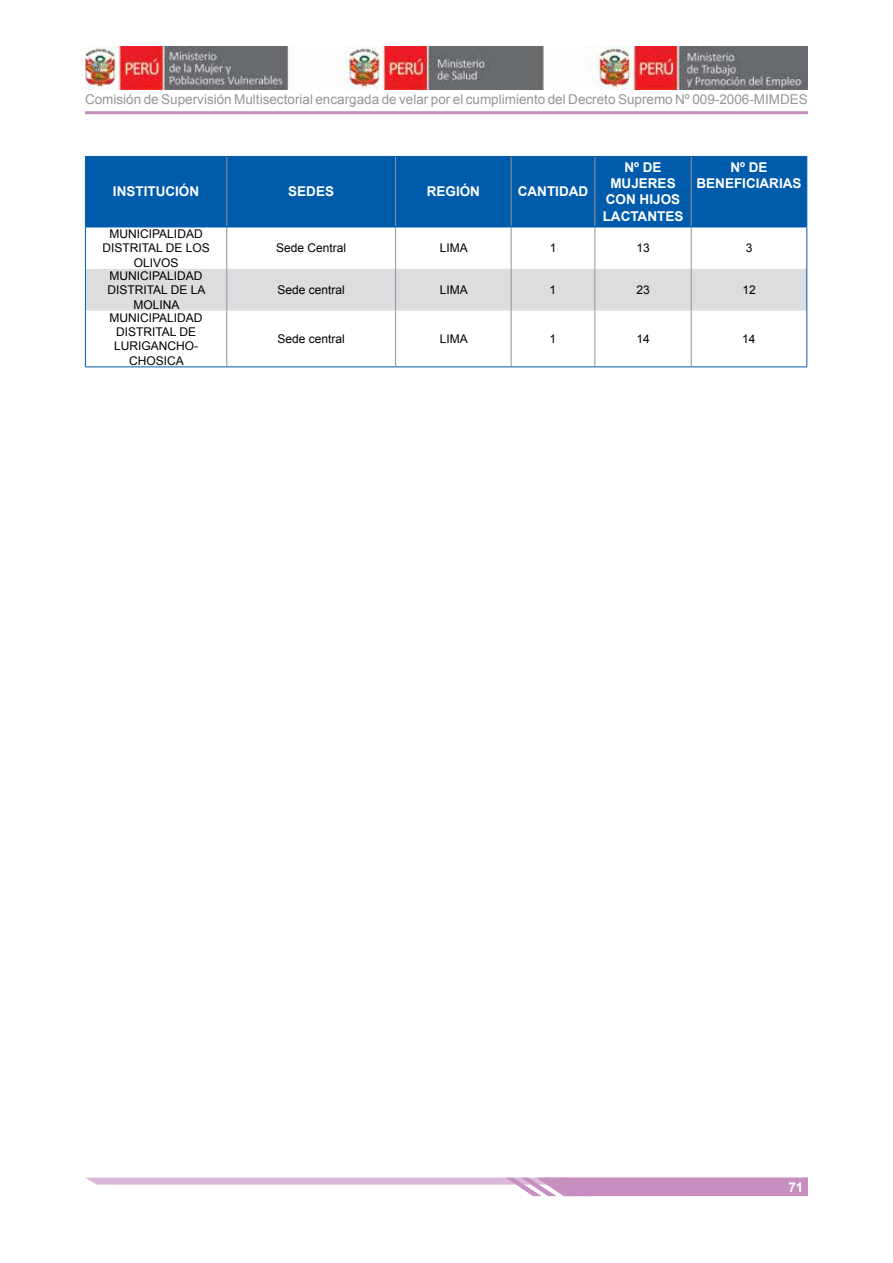
<style>
.page{position:relative;width:893px;height:1263px;background:#fff}
.page>*{position:absolute;margin:0;border:0;box-sizing:border-box;transform-origin:0 0}
.t1{font:13.5px "Arial";color:#939598}
.t2{font:700 13.5px/16.2px "Arial";color:#fff;text-align:center}
.t3{font:12px/14.4px "Arial";color:#000;text-align:center}
</style>
<div class="page">
<hr style="left:85px;top:111px;width:723px;height:3px;background:#c78fbf">
<img style="left:85px;top:47px;width:723px;height:43px">
<svg style="left:85px;top:1177px;width:723px;height:19px"></svg>
<div style="left:86px;top:157px;width:720px;height:69px;background:#005baa"></div>
<div style="left:86px;top:269px;width:720px;height:42px;background:#dcddde"></div>
<hr style="left:226px;top:157px;width:1px;height:69px;background:#939598">
<hr style="left:395px;top:157px;width:1px;height:69px;background:#939598">
<hr style="left:511px;top:157px;width:1px;height:69px;background:#939598">
<hr style="left:594px;top:157px;width:1px;height:69px;background:#939598">
<hr style="left:691px;top:157px;width:1px;height:69px;background:#939598">
<hr style="left:226px;top:227px;width:1px;height:42px;background:#939598">
<hr style="left:395px;top:227px;width:1px;height:42px;background:#939598">
<hr style="left:511px;top:227px;width:1px;height:42px;background:#939598">
<hr style="left:594px;top:227px;width:1px;height:42px;background:#939598">
<hr style="left:691px;top:227px;width:1px;height:42px;background:#939598">
<hr style="left:226px;top:269px;width:1px;height:42px;background:#939598">
<hr style="left:395px;top:269px;width:1px;height:42px;background:#939598">
<hr style="left:511px;top:269px;width:1px;height:42px;background:#939598">
<hr style="left:594px;top:269px;width:1px;height:42px;background:#939598">
<hr style="left:691px;top:269px;width:1px;height:42px;background:#939598">
<hr style="left:226px;top:311px;width:1px;height:55px;background:#939598">
<hr style="left:395px;top:311px;width:1px;height:55px;background:#939598">
<hr style="left:511px;top:311px;width:1px;height:55px;background:#939598">
<hr style="left:594px;top:311px;width:1px;height:55px;background:#939598">
<hr style="left:691px;top:311px;width:1px;height:55px;background:#939598">
<hr style="left:85px;top:156px;width:142px;height:1px;background:#005baa">
<hr style="left:85px;top:157px;width:1px;height:70px;background:#005baa">
<hr style="left:227px;top:156px;width:169px;height:1px;background:#005baa">
<hr style="left:396px;top:156px;width:115px;height:1px;background:#005baa">
<hr style="left:511px;top:156px;width:84px;height:1px;background:#005baa">
<hr style="left:595px;top:156px;width:96px;height:1px;background:#005baa">
<hr style="left:691px;top:156px;width:116px;height:1px;background:#005baa">
<hr style="left:806px;top:157px;width:1px;height:70px;background:#005baa">
<hr style="left:86px;top:226px;width:141px;height:1px;background:#005baa">
<hr style="left:227px;top:226px;width:169px;height:1px;background:#005baa">
<hr style="left:396px;top:226px;width:115px;height:1px;background:#005baa">
<hr style="left:511px;top:226px;width:84px;height:1px;background:#005baa">
<hr style="left:595px;top:226px;width:96px;height:1px;background:#005baa">
<hr style="left:691px;top:226px;width:115px;height:1px;background:#005baa">
<hr style="left:85px;top:227px;width:1px;height:42px;background:#005baa">
<hr style="left:806px;top:227px;width:1px;height:42px;background:#005baa">
<hr style="left:85px;top:269px;width:1px;height:42px;background:#005baa">
<hr style="left:806px;top:269px;width:1px;height:42px;background:#005baa">
<hr style="left:85px;top:311px;width:1px;height:55px;background:#005baa">
<hr style="left:806px;top:311px;width:1px;height:55px;background:#005baa">
<hr style="left:85px;top:366px;width:142px;height:1px;background:#005baa">
<hr style="left:227px;top:366px;width:169px;height:1px;background:#005baa">
<hr style="left:396px;top:366px;width:115px;height:1px;background:#005baa">
<hr style="left:511px;top:366px;width:84px;height:1px;background:#005baa">
<hr style="left:595px;top:366px;width:96px;height:1px;background:#005baa">
<hr style="left:691px;top:366px;width:116px;height:1px;background:#005baa">
<p class="t1" style="left:85px;top:91px;width:724px">Comisión de Supervisión Multisectorial encargada de velar por el cumplimiento del Decreto Supremo Nº 009-2006-MIMDES</p>
<p class="t2" style="left:113px;top:184px;width:88px">INSTITUCIÓN</p>
<p class="t2" style="left:288px;top:184px;width:47px">SEDES</p>
<p class="t2" style="left:427px;top:184px;width:55px">REGIÓN</p>
<p class="t2" style="left:518px;top:184px;width:72px">CANTIDAD</p>
<p class="t2" style="left:603px;top:160px;width:82px">Nº DE<br>MUJERES<br>CON HIJOS<br>LACTANTES</p>
<p class="t2" style="left:696px;top:160px;width:107px">Nº DE<br>BENEFICIARIAS</p>
<p class="t3" style="left:102px;top:227px;width:109px">MUNICIPALIDAD<br>DISTRITAL DE LOS<br>OLIVOS</p>
<p class="t3" style="left:107px;top:268px;width:100px">MUNICIPALIDAD<br>DISTRITAL DE LA<br>MOLINA</p>
<p class="t3" style="left:110px;top:310px;width:95px">MUNICIPALIDAD<br>DISTRITAL DE<br>LURIGANCHO-<br>CHOSICA</p>
<p class="t3" style="left:276px;top:241px;width:72px">Sede Central</p>
<p class="t3" style="left:440px;top:241px;width:30px">LIMA</p>
<p class="t3" style="left:550px;top:241px;width:8px">1</p>
<p class="t3" style="left:636px;top:241px;width:15px">13</p>
<p class="t3" style="left:746px;top:241px;width:8px">3</p>
<p class="t3" style="left:277px;top:283px;width:69px">Sede central</p>
<p class="t3" style="left:440px;top:283px;width:30px">LIMA</p>
<p class="t3" style="left:550px;top:283px;width:8px">1</p>
<p class="t3" style="left:636px;top:283px;width:15px">23</p>
<p class="t3" style="left:742px;top:283px;width:15px">12</p>
<p class="t3" style="left:277px;top:332px;width:69px">Sede central</p>
<p class="t3" style="left:440px;top:332px;width:30px">LIMA</p>
<p class="t3" style="left:550px;top:332px;width:8px">1</p>
<p class="t3" style="left:636px;top:332px;width:15px">14</p>
<p class="t3" style="left:742px;top:332px;width:15px">14</p>
<p class="t2" style="left:788px;top:1180px;width:17px">71</p>
</div>
